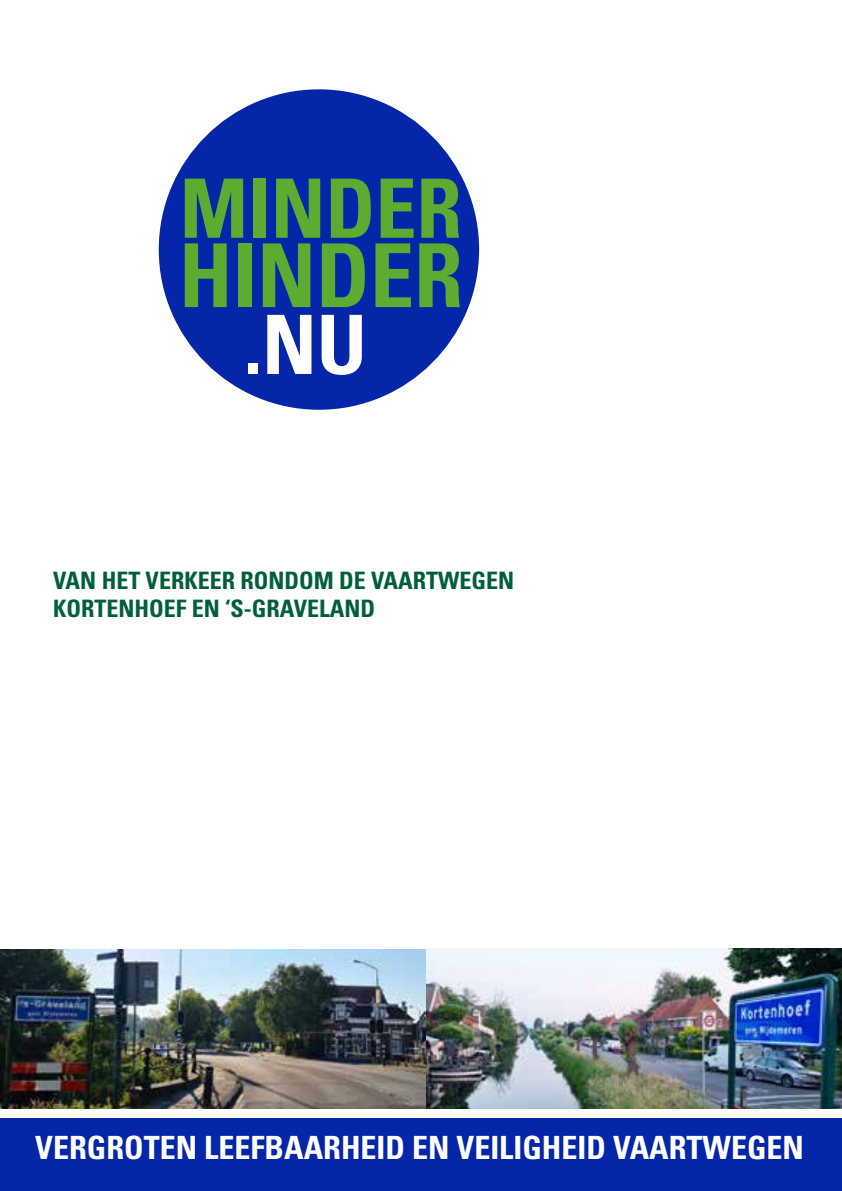
<style>
.page{position:relative;width:842px;height:1191px;background:#fff}
.page>*{position:absolute;margin:0;border:0;box-sizing:border-box;transform-origin:0 0}
.t1{font:700 condensed 88.2px "Univers";color:#5dab31}
.t2{font:700 condensed 81.8px "Univers";color:#5dab31}
.t3{font:700 condensed 81.8px "Univers";color:#fff}
.t4{font:700 condensed 32px "Univers";color:#fff}
.t5{font:700 condensed 24px/28.8px "Univers";color:#005f39}
</style>
<div class="page">
<div style="left:159px;top:89px;width:320px;height:321px;background:#0526a9;border-radius:50%"></div>
<img style="left:0;top:949px;width:842px;height:159px">
<div style="left:0;top:1119px;width:842px;height:72px;background:#0526a9"></div>
<h2 class="t2" style="left:180px;top:158px;width:284px">MINDER</h2>
<h1 class="t1" style="left:179px;top:222px;width:286px">HINDER</h1>
<h2 class="t3" style="left:244px;top:295px;width:124px">.NU</h2>
<p class="t5" style="left:53px;top:565px;width:462px">VAN HET VERKEER RONDOM DE VAARTWEGEN<br>KORTENHOEF EN ‘S-GRAVELAND</p>
<h3 class="t4" style="left:35px;top:1128px;width:770px">VERGROTEN LEEFBAARHEID EN VEILIGHEID VAARTWEGEN</h3>
</div>
